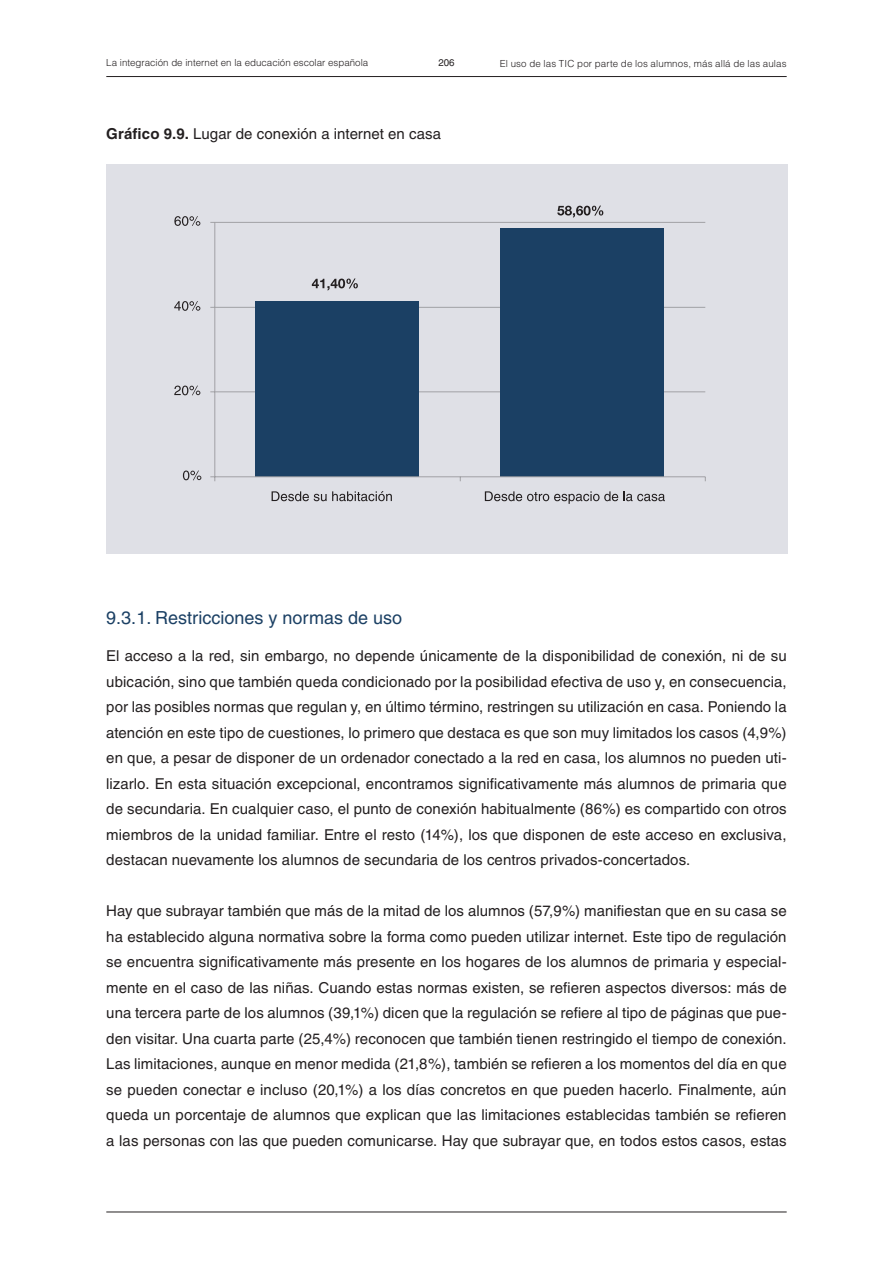
<style>
.page{position:relative;width:893px;height:1263px;background:#fff}
.page>*{position:absolute;margin:0;border:0;box-sizing:border-box;transform-origin:0 0}
.Subtítol2{font:18px "Helvetica";color:#1b4064}
.Pa_de_text{font:15px/25.5px "Helvetica";letter-spacing:.005em;color:#231f20;text-align:justify}
.t1{font:300 9.75px "Helvetica";color:#231f20}
.t2{font:9.75px "Helvetica";color:#231f20}
.s1{font-weight:700}
</style>
<div class="page">
<hr style="left:106px;top:76px;width:681px;height:1px;background:#231f20">
<hr style="left:106px;top:1211px;width:681px;height:1px;background:#231f20">
<div style="left:106px;top:164px;width:682px;height:389px;background:#dfe0e6"></div>
<hr style="left:215px;top:391px;width:490px;height:1px;background:#a1a1a5">
<hr style="left:215px;top:307px;width:490px;height:1px;background:#a1a1a5">
<hr style="left:215px;top:222px;width:490px;height:1px;background:#a1a1a5">
<div style="left:255px;top:301px;width:164px;height:176px;background:#1b4064"></div>
<div style="left:501px;top:228px;width:163px;height:249px;background:#1b4064"></div>
<hr style="left:214px;top:222px;width:1px;height:255px;background:#a1a1a5">
<hr style="left:215px;top:476px;width:490px;height:1px;background:#a1a1a5">
<svg style="left:210px;top:476px;width:5px;height:5px"></svg>
<svg style="left:312px;top:278px;width:46px;height:12px"></svg>
<svg style="left:557px;top:206px;width:46px;height:12px"></svg>
<svg style="left:183px;top:470px;width:18px;height:10px"></svg>
<svg style="left:174px;top:386px;width:26px;height:9px"></svg>
<svg style="left:174px;top:301px;width:26px;height:10px"></svg>
<svg style="left:174px;top:216px;width:26px;height:10px"></svg>
<svg style="left:272px;top:491px;width:120px;height:10px"></svg>
<svg style="left:485px;top:491px;width:180px;height:13px"></svg>
<p class="t1" style="left:106px;top:57px;width:263px">La integración de internet en la educación escolar española</p>
<p class="t2" style="left:438px;top:57px;width:18px">206</p>
<p class="t1" style="left:500px;top:57px;width:288px">El uso de las TIC por parte de los alumnos, más allá de las aulas</p>
<p class="Pa_de_text" style="left:106px;top:121px;width:336px"><span class="s1">Gráfico 9.9.</span> Lugar de conexión a internet en casa</p>
<p class="Subtítol2" style="left:106px;top:607px;width:297px">9.3.1. Restricciones y normas de uso</p>
<p class="Pa_de_text" style="left:106px;top:643px;width:682px">El acceso a la red, sin embargo, no depende únicamente de la disponibilidad de conexión, ni de su ubicación, sino que también queda condicionado por la posibilidad efectiva de uso y, en consecuencia, por las posibles normas que regulan y, en último término, restringen su utilización en casa. Poniendo la atención en este tipo de cuestiones, lo primero que destaca es que son muy limitados los casos (4,9%) en que, a pesar de disponer de un ordenador conectado a la red en casa, los alumnos no pueden uti&shy;lizarlo. En esta situación excepcional, encontramos significativamente más alumnos de primaria que de secundaria. En cualquier caso, el punto de conexión habitualmente (86%) es compartido con otros miembros de la unidad familiar. Entre el resto (14%), los que disponen de este acceso en exclusiva, destacan nuevamente los alumnos de secundaria de los centros privados-concertados.</p>
<p class="Pa_de_text" style="left:106px;top:898px;width:682px">Hay que subrayar también que más de la mitad de los alumnos (57,9%) manifiestan que en su casa se ha establecido alguna normativa sobre la forma como pueden utilizar internet. Este tipo de regulación se encuentra significativamente más presente en los hogares de los alumnos de primaria y especial&shy;mente en el caso de las niñas. Cuando estas normas existen, se refieren aspectos diversos: más de una tercera parte de los alumnos (39,1%) dicen que la regulación se refiere al tipo de páginas que pue&shy;den visitar. Una cuarta parte (25,4%) reconocen que también tienen restringido el tiempo de conexión.<br>Las limitaciones, aunque en menor medida (21,8%), también se refieren a los momentos del día en que se pueden conectar e incluso (20,1%) a los días concretos en que pueden hacerlo. Finalmente, aún queda un porcentaje de alumnos que explican que las limitaciones establecidas también se refieren a las personas con las que pueden comunicarse. Hay que subrayar que, en todos estos casos, estas</p>
</div>
